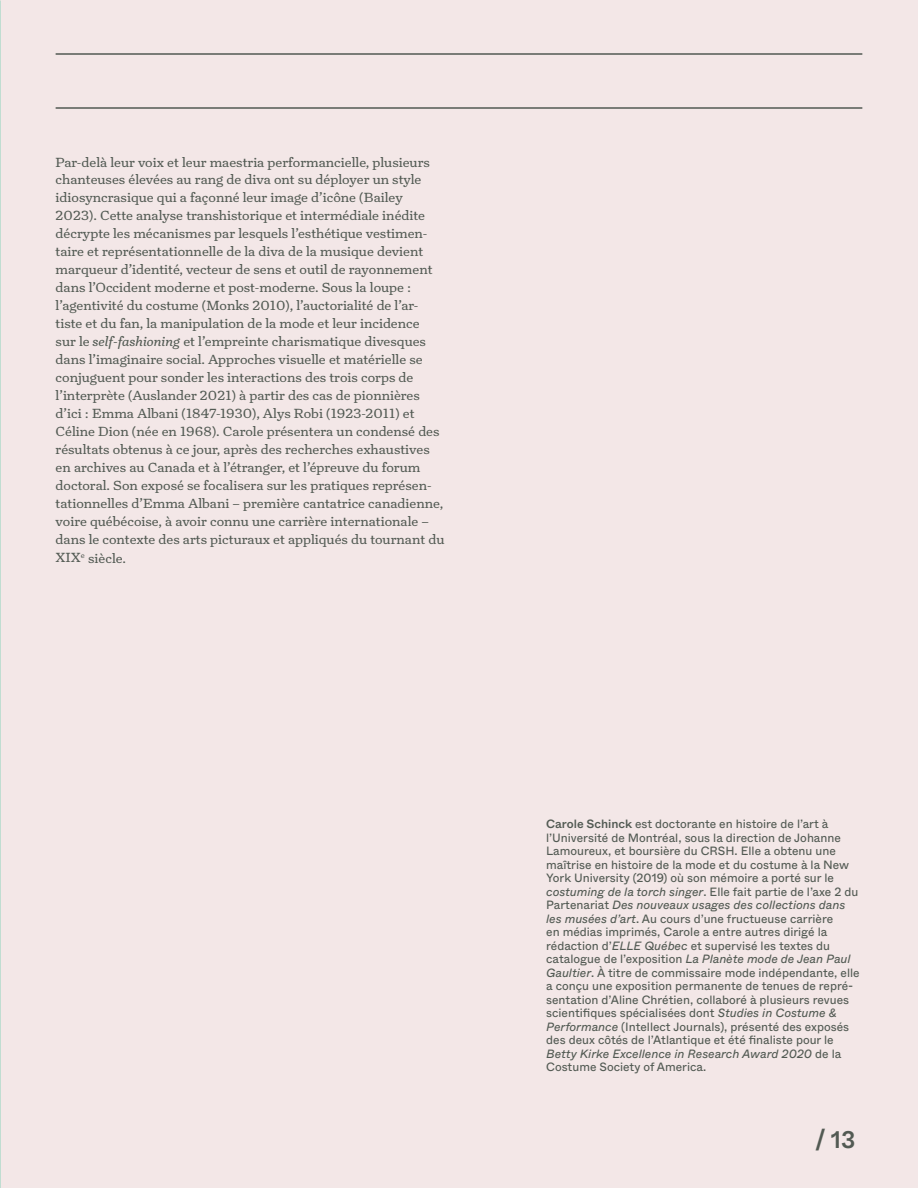
<style>
.page{position:relative;width:918px;height:1188px;background:#f3e7e7}
.page>*{position:absolute;margin:0;border:0;box-sizing:border-box;transform-origin:0 0}
.t1{font:500 24px "Edu Whyte";color:#525a53}
.t2{font:13.5px/18px "Turnip";color:#525a53}
.t3{font:12px/13.5px "Edu Whyte";color:#525a53}
.s1{font-style:italic}
.s2{font-weight:500}
</style>
<div class="page">
<hr style="left:56px;top:53px;width:806px;height:2px;background:#525a53">
<hr style="left:56px;top:107px;width:806px;height:2px;background:#525a53">
<p class="t2" style="left:56px;top:153px;width:390px">Par-delà leur voix et leur maestria performancielle, plusieurs chanteuses élevées au rang de diva ont su déployer un style idiosyncrasique qui a façonné leur image d’icône (Bailey 2023). Cette analyse transhistorique et intermédiale inédite décrypte les mécanismes par lesquels l’esthétique vestimen&shy;taire et représentationnelle de la diva de la musique devient marqueur d’identité, vecteur de sens et outil de rayonnement dans l’Occident moderne et post-moderne. Sous la loupe : l’agentivité du costume (Monks 2010), l’auctorialité de l’ar&shy;tiste et du fan, la manipulation de la mode et leur incidence<br>sur le <span class="s1">self-fashioning</span> et l’empreinte charismatique divesques dans l’imaginaire social. Approches visuelle et matérielle se conjuguent pour sonder les interactions des trois corps de l’interprète (Auslander 2021) à partir des cas de pionnières d’ici : Emma Albani (1847-1930), Alys Robi (1923-2011) et Céline Dion (née en 1968). Carole présentera un condensé des résultats obtenus à ce jour, après des recherches exhaustives en archives au Canada et à l’étranger, et l’épreuve du forum doctoral. Son exposé se focalisera sur les pratiques représen&shy;tationnelles d’Emma Albani – première cantatrice canadienne, voire québécoise, à avoir connu une carrière internationale – dans le contexte des arts picturaux et appliqués du tournant du XIX<sup>e</sup> siècle.</p>
<p class="t3" style="left:546px;top:817px;width:315px"><span class="s2">Carole Schinck</span> est doctorante en histoire de l’art à l’Université de Montréal, sous la direction de Johanne Lamoureux, et boursière du CRSH. Elle a obtenu une maîtrise en histoire de la mode et du costume à la New York University (2019) où son mémoire a porté sur le <span class="s1">costuming de la torch singer</span>. Elle fait partie de l’axe 2 du Partenariat <span class="s1">Des nouveaux usages des collections dans les musées d’art</span>. Au cours d’une fructueuse carrière<br>en médias imprimés, Carole a entre autres dirigé la rédaction d’<span class="s1">ELLE Québec</span> et supervisé les textes du catalogue de l’exposition <span class="s1">La Planète mode de Jean Paul Gaultier</span>. À titre de commissaire mode indépendante, elle a conçu une exposition permanente de tenues de repré&shy;sentation d’Aline Chrétien, collaboré à plusieurs revues scientifiques spécialisées dont <span class="s1">Studies in Costume &amp; Performance</span> (Intellect Journals), présenté des exposés des deux côtés de l’Atlantique et été finaliste pour le <span class="s1">Betty Kirke Excellence in Research Award 2020</span> de la Costume Society of America.</p>
<h1 class="t1" style="left:815px;top:1124px;width:42px">/ 13</h1>
</div>
